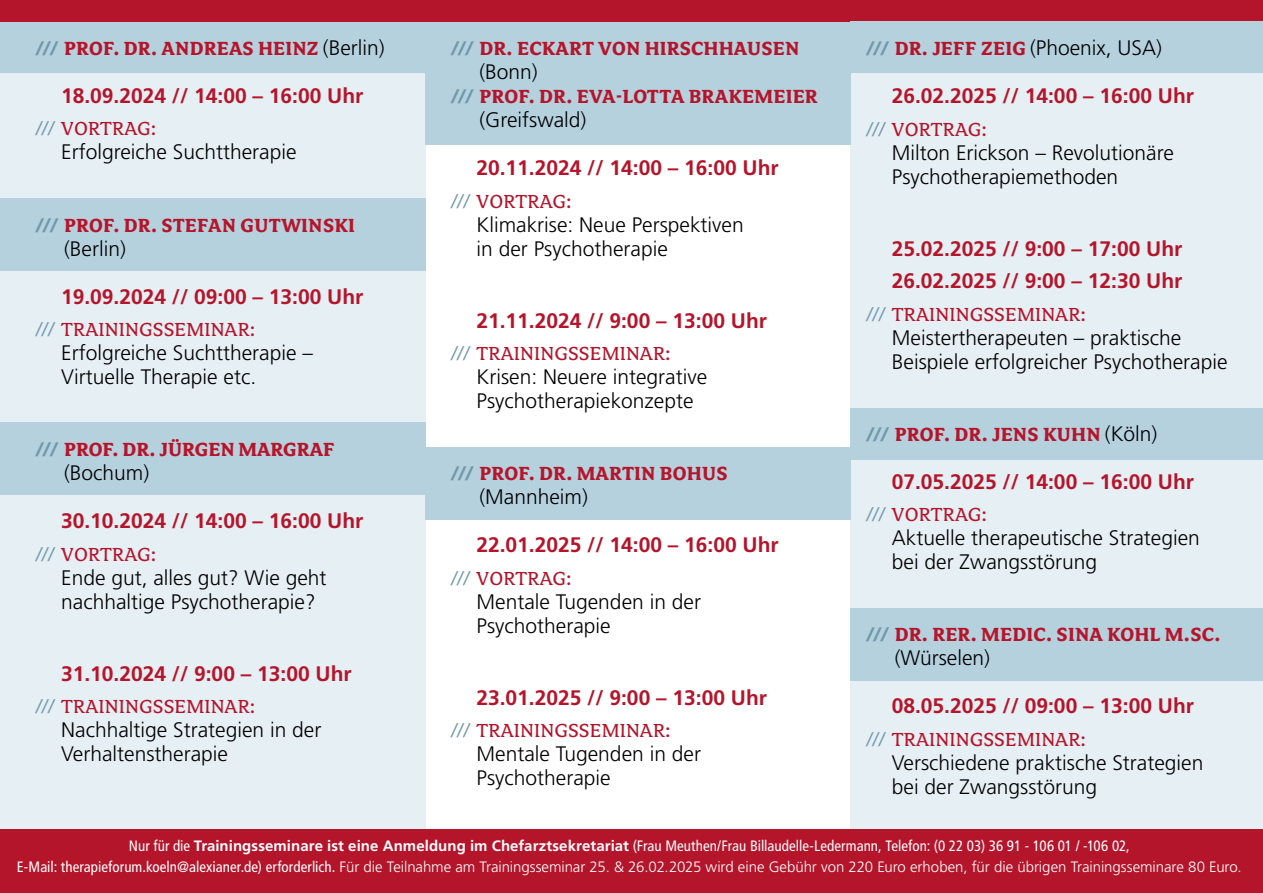
<style>
.page{position:relative;width:1263px;height:893px;background:#fff}
.page>*{position:absolute;margin:0;border:0;box-sizing:border-box;transform-origin:0 0}
.t1{font:300 21px/24px "Frutiger LT Std";color:#000}
.t2{font:700 21px/32.5px "Frutiger LT Std";color:#b5152b}
.t3{font:700 21px "Avance Pro";letter-spacing:.01em;color:#b5152b}
.t4{font:21px "Avance Pro";letter-spacing:.01em;color:#b5152b}
.t5{font:condensed 15px/21px "Frutiger LT Std";color:#fff;text-align:center}
.s1{color:#7199ac}
.s2{font-family:"Frutiger LT Std";font-weight:300;color:#000}
.s3{font-family:"Avance Pro";font-weight:700;color:#7199ac}
.s4{font-family:"Avance Pro";font-weight:700;color:#b5152b}
.s5{font-weight:700;font-stretch:normal}
.s6{font-weight:300;font-stretch:normal}
</style>
<div class="page">
<div style="left:0;top:0;width:425px;height:843px;background:#e6eff4"></div>
<div style="left:850px;top:19px;width:413px;height:855px;background:#e6eff4"></div>
<div style="left:425px;top:21px;width:425px;height:124px;background:#b5d1de"></div>
<div style="left:0;top:21px;width:425px;height:51px;background:#b5d1de"></div>
<div style="left:0;top:0;width:1263px;height:21px;background:#b5152b"></div>
<div style="left:0;top:829px;width:1263px;height:64px;background:#b5152b"></div>
<div style="left:425px;top:448px;width:425px;height:72px;background:#b5d1de"></div>
<div style="left:850px;top:409px;width:413px;height:51px;background:#b5d1de"></div>
<div style="left:0;top:423px;width:425px;height:72px;background:#b5d1de"></div>
<div style="left:0;top:198px;width:425px;height:73px;background:#b5d1de"></div>
<div style="left:850px;top:21px;width:413px;height:51px;background:#b5d1de"></div>
<div style="left:850px;top:608px;width:413px;height:73px;background:#b5d1de"></div>
<p class="t3" style="left:34px;top:37px;width:352px"><span class="s1">///</span> PROF. DR. ANDREAS HEINZ <span class="s2">(Berlin)</span></p>
<p class="t2" style="left:61px;top:80px;width:304px">18.09.2024 // 14:00 – 16:00 Uhr</p>
<p class="t4" style="left:34px;top:118px;width:124px"><span class="s1">///</span> VORTRAG:</p>
<p class="t1" style="left:61px;top:141px;width:237px">Erfolgreiche Suchttherapie</p>
<p class="t3" style="left:34px;top:214px;width:322px"><span class="s1">///</span> PROF. DR. STEFAN GUTWINSKI</p>
<p class="t1" style="left:64px;top:237px;width:63px">(Berlin)</p>
<p class="t2" style="left:61px;top:280px;width:304px">19.09.2024 // 09:00 – 13:00 Uhr</p>
<p class="t4" style="left:34px;top:318px;width:223px"><span class="s1">///</span> TRAININGSSEMINAR:</p>
<p class="t1" style="left:61px;top:341px;width:253px">Erfolgreiche Suchttherapie –<br>Virtuelle Therapie etc.</p>
<p class="t3" style="left:34px;top:438px;width:302px"><span class="s1">///</span> PROF. DR. JÜRGEN MARGRAF</p>
<p class="t1" style="left:64px;top:461px;width:87px">(Bochum)</p>
<p class="t2" style="left:61px;top:505px;width:304px">30.10.2024 // 14:00 – 16:00 Uhr</p>
<p class="t4" style="left:34px;top:543px;width:124px"><span class="s1">///</span> VORTRAG:</p>
<p class="t1" style="left:61px;top:566px;width:267px">Ende gut, alles gut? Wie geht nachhaltige Psychotherapie?</p>
<p class="t2" style="left:61px;top:657px;width:292px">31.10.2024 // 9:00 – 13:00 Uhr</p>
<p class="t4" style="left:34px;top:695px;width:223px"><span class="s1">///</span> TRAININGSSEMINAR:</p>
<p class="t1" style="left:61px;top:718px;width:262px">Nachhaltige Strategien in der<br>Verhaltenstherapie</p>
<p class="t3" style="left:449px;top:37px;width:352px"><span class="s1">///</span> DR. ECKART VON HIRSCHHAUSEN</p>
<p class="t1" style="left:479px;top:60px;width:60px">(Bonn)</p>
<p class="t3" style="left:449px;top:85px;width:370px"><span class="s1">///</span> PROF. DR. EVA-LOTTA BRAKEMEIER</p>
<p class="t1" style="left:479px;top:108px;width:108px">(Greifswald)</p>
<p class="t2" style="left:476px;top:152px;width:304px">20.11.2024 // 14:00 – 16:00 Uhr</p>
<p class="t4" style="left:449px;top:190px;width:124px"><span class="s1">///</span> VORTRAG:</p>
<p class="t1" style="left:476px;top:213px;width:269px">Klimakrise: Neue Perspektiven in der Psychotherapie</p>
<p class="t2" style="left:476px;top:304px;width:292px">21.11.2024 // 9:00 – 13:00 Uhr</p>
<p class="t4" style="left:449px;top:342px;width:223px"><span class="s1">///</span> TRAININGSSEMINAR:</p>
<p class="t1" style="left:476px;top:365px;width:232px">Krisen: Neuere integrative<br>Psychotherapiekonzepte</p>
<p class="t3" style="left:449px;top:462px;width:280px"><span class="s1">///</span> PROF. DR. MARTIN BOHUS</p>
<p class="t1" style="left:479px;top:485px;width:110px">(Mannheim)</p>
<p class="t2" style="left:476px;top:529px;width:304px">22.01.2025 // 14:00 – 16:00 Uhr</p>
<p class="t4" style="left:449px;top:567px;width:124px"><span class="s1">///</span> VORTRAG:</p>
<p class="t1" style="left:476px;top:590px;width:226px">Mentale Tugenden in der<br>Psychotherapie</p>
<p class="t2" style="left:476px;top:681px;width:292px">23.01.2025 // 9:00 – 13:00 Uhr</p>
<p class="t4" style="left:449px;top:719px;width:223px"><span class="s1">///</span> TRAININGSSEMINAR:</p>
<p class="t1" style="left:476px;top:742px;width:226px">Mentale Tugenden in der<br>Psychotherapie</p>
<p class="t1" style="left:865px;top:36px;width:299px"><span class="s3">///</span> <span class="s4">DR. JEFF ZEIG</span> (Phoenix, USA)</p>
<p class="t2" style="left:892px;top:80px;width:304px">26.02.2025 // 14:00 – 16:00 Uhr</p>
<p class="t4" style="left:865px;top:118px;width:124px"><span class="s1">///</span> VORTRAG:</p>
<p class="t1" style="left:892px;top:141px;width:283px">Milton Erickson – Revolutionäre<br>Psychotherapiemethoden</p>
<p class="t2" style="left:892px;top:232px;width:292px">25.02.2025 // 9:00 – 17:00 Uhr<br>26.02.2025 // 9:00 – 12:30 Uhr</p>
<p class="t4" style="left:865px;top:303px;width:223px"><span class="s1">///</span> TRAININGSSEMINAR:</p>
<p class="t1" style="left:892px;top:326px;width:337px">Meistertherapeuten – praktische<br>Beispiele erfolgreicher Psychotherapie</p>
<p class="t3" style="left:865px;top:423px;width:294px"><span class="s1">///</span> PROF. DR. JENS KUHN <span class="s2">(Köln)</span></p>
<p class="t2" style="left:892px;top:465px;width:304px">07.05.2025 // 14:00 – 16:00 Uhr</p>
<p class="t4" style="left:865px;top:503px;width:124px"><span class="s1">///</span> VORTRAG:</p>
<p class="t1" style="left:892px;top:526px;width:310px">Aktuelle therapeutische Strategien bei der Zwangsstörung</p>
<p class="t3" style="left:865px;top:623px;width:358px"><span class="s1">///</span> DR. RER. MEDIC. SINA KOHL M.SC.</p>
<p class="t1" style="left:895px;top:646px;width:97px">(Würselen)</p>
<p class="t2" style="left:892px;top:690px;width:304px">08.05.2025 // 09:00 – 13:00 Uhr</p>
<p class="t4" style="left:865px;top:728px;width:223px"><span class="s1">///</span> TRAININGSSEMINAR:</p>
<p class="t1" style="left:892px;top:751px;width:313px">Verschiedene praktische Strategien bei der Zwangsstörung</p>
<p class="t5" style="left:17px;top:835px;width:1226px">Nur für die <span class="s5">Trainingsseminare ist eine Anmeldung im Chefarztsekretariat</span> (Frau Meuthen/Frau Billaudelle-Ledermann, Telefon: (0 22 03) 36 91 - 106 01 / -106 02,<br>E-Mail: therapieforum.koeln@alexianer.de) erforderlich. <span class="s6">Für die Teilnahme am Trainingsseminar 25. &amp; 26.02.2025 wird eine Gebühr von 220 Euro erhoben, für die übrigen Trainingsseminare 80 Euro.</span></p>
</div>
